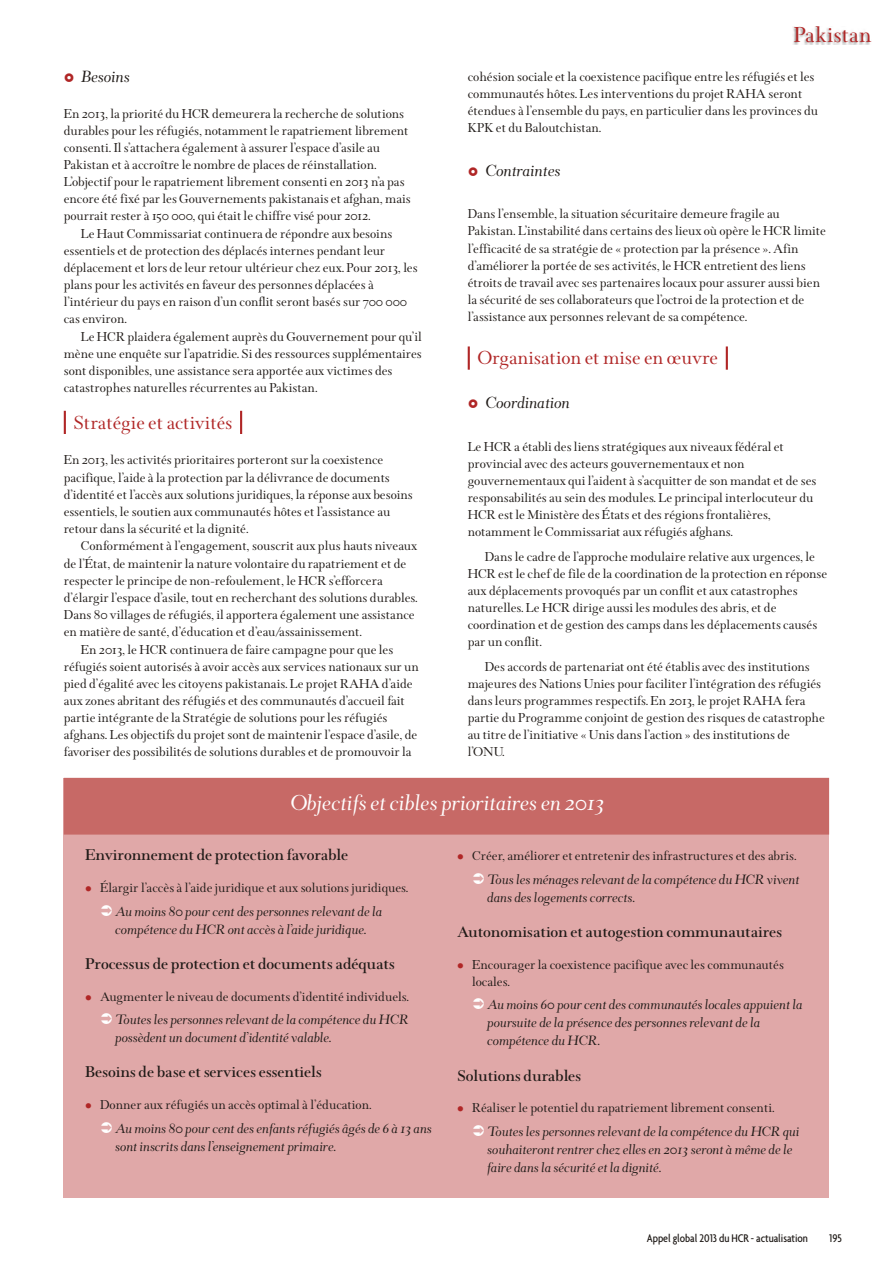
<style>
.page{position:relative;width:894px;height:1263px;background:#fff}
.page>*{position:absolute;margin:0;border:0;box-sizing:border-box;transform-origin:0 0}
.t1{font:italic 24px "Wessex";letter-spacing:-.005em;color:#fff}
.t2{font:24px "Wessex";color:#b02626}
.t3{font:21px "Wessex";letter-spacing:-.005em;color:#b02626}
.t4{font:italic 18px "Wessex";letter-spacing:-.005em;color:#1f1a17}
.t5{font:600 17.25px "Wessex";letter-spacing:-.005em;color:#1f1a17}
.t6{font:italic 15px/18px "Wessex";letter-spacing:-.005em;color:#1f1a17}
.t7{font:14.25px/17.1px "Wessex";letter-spacing:-.005em;color:#1f1a17}
.t8{font:500 condensed 12px "Agenda";letter-spacing:-.005em;color:#1f1a17}
.s1{color:#b02626}
</style>
<div class="page">
<hr style="left:64px;top:411px;width:2px;height:23px;background:#b02626">
<hr style="left:240px;top:411px;width:2px;height:23px;background:#b02626">
<hr style="left:468px;top:346px;width:2px;height:24px;background:#b02626">
<hr style="left:726px;top:346px;width:2px;height:24px;background:#b02626">
<img style="left:793px;top:26px;width:77px;height:19px">
<div style="left:64px;top:778px;width:765px;height:420px;background:#e0a8a8"></div>
<div style="left:64px;top:778px;width:765px;height:57px;background:#c76966"></div>
<p class="t4" style="left:81px;top:68px;width:50px">Besoins</p>
<p class="t7" style="left:64px;top:105px;width:349px">En 2013, la priorité du HCR demeurera la recherche de solutions durables pour les réfugiés, notamment le rapatriement librement consenti. Il s’attachera également à assurer l’espace d’asile au Pakistan et à accroître le nombre de places de réinstallation.<br>L’objectif pour le rapatriement librement consenti en 2013 n’a pas encore été fixé par les Gouvernements pakistanais et afghan, mais pourrait rester à 150 000, qui était le chiffre visé pour 2012.</p>
<p class="t7" style="left:64px;top:226px;width:356px;text-indent:17px">Le Haut Commissariat continuera de répondre aux besoins essentiels et de protection des déplacés internes pendant leur déplacement et lors de leur retour ultérieur chez eux. Pour 2013, les plans pour les activités en faveur des personnes déplacées à l’intérieur du pays en raison d’un conflit seront basés sur 700 000 cas environ.</p>
<p class="t7" style="left:64px;top:329px;width:360px;text-indent:17px">Le HCR plaidera également auprès du Gouvernement pour qu’il mène une enquête sur l’apatridie. Si des ressources supplémentaires sont disponibles, une assistance sera apportée aux victimes des catastrophes naturelles récurrentes au Pakistan.</p>
<h2 class="t3" style="left:74px;top:413px;width:161px">Stratégie et activités</h2>
<p class="t7" style="left:64px;top:452px;width:351px">En 2013, les activités prioritaires porteront sur la coexistence pacifique, l’aide à la protection par la délivrance de documents d’identité et l’accès aux solutions juridiques, la réponse aux besoins essentiels, le soutien aux communautés hôtes et l’assistance au retour dans la sécurité et la dignité.</p>
<p class="t7" style="left:81px;top:538px;width:338px">Conformément à l’engagement, souscrit aux plus hauts niveaux</p>
<p class="t7" style="left:64px;top:555px;width:344px">de l’État, de maintenir la nature volontaire du rapatriement et de</p>
<p class="t7" style="left:64px;top:573px;width:321px">respecter le principe de non-refoulement, le HCR s’efforcera</p>
<p class="t7" style="left:64px;top:590px;width:355px">d’élargir l’espace d’asile, tout en recherchant des solutions durables.</p>
<p class="t7" style="left:64px;top:607px;width:353px">Dans 80 villages de réfugiés, il apportera également une assistance</p>
<p class="t7" style="left:64px;top:624px;width:300px">en matière de santé, d’éducation et d’eau/assainissement.</p>
<p class="t7" style="left:81px;top:641px;width:314px">En 2013, le HCR continuera de faire campagne pour que les</p>
<p class="t7" style="left:64px;top:659px;width:357px">réfugiés soient autorisés à avoir accès aux services nationaux sur un</p>
<p class="t7" style="left:64px;top:676px;width:350px">pied d’égalité avec les citoyens pakistanais. Le projet RAHA d’aide</p>
<p class="t7" style="left:64px;top:693px;width:343px">aux zones abritant des réfugiés et des communautés d’accueil fait</p>
<p class="t7" style="left:64px;top:710px;width:325px">partie intégrante de la Stratégie de solutions pour les réfugiés</p>
<p class="t7" style="left:64px;top:727px;width:355px">afghans. Les objectifs du projet sont de maintenir l’espace d’asile, de</p>
<p class="t7" style="left:64px;top:744px;width:349px">favoriser des possibilités de solutions durables et de promouvoir la</p>
<h1 class="t2" style="left:794px;top:24px;width:79px">Pakistan</h1>
<p class="t7" style="left:468px;top:69px;width:352px">cohésion sociale et la coexistence pacifique entre les réfugiés et les communautés hôtes. Les interventions du projet RAHA seront étendues à l’ensemble du pays, en particulier dans les provinces du KPK et du Baloutchistan.</p>
<p class="t4" style="left:485px;top:162px;width:77px">Contraintes</p>
<p class="t7" style="left:468px;top:206px;width:360px">Dans l’ensemble, la situation sécuritaire demeure fragile au Pakistan. L’instabilité dans certains des lieux où opère le HCR limite l’efficacité de sa stratégie de « protection par la présence ». Afin d’améliorer la portée de ses activités, le HCR entretient des liens étroits de travail avec ses partenaires locaux pour assurer aussi bien la sécurité de ses collaborateurs que l’octroi de la protection et de l’assistance aux personnes relevant de sa compétence.</p>
<h2 class="t3" style="left:477px;top:349px;width:242px">Organisation et mise en œuvre</h2>
<p class="t4" style="left:485px;top:394px;width:86px">Coordination</p>
<p class="t7" style="left:468px;top:438px;width:350px">Le HCR a établi des liens stratégiques aux niveaux fédéral et provincial avec des acteurs gouvernementaux et non gouvernementaux qui l’aident à s’acquitter de son mandat et de ses responsabilités au sein des modules. Le principal interlocuteur du HCR est le Ministère des États et des régions frontalières, notamment le Commissariat aux réfugiés afghans.</p>
<p class="t7" style="left:468px;top:548px;width:361px;text-indent:17px">Dans le cadre de l’approche modulaire relative aux urgences, le HCR est le chef de file de la coordination de la protection en réponse aux déplacements provoqués par un conflit et aux catastrophes naturelles. Le HCR dirige aussi les modules des abris, et de coordination et de gestion des camps dans les déplacements causés par un conflit.</p>
<p class="t7" style="left:468px;top:659px;width:359px;text-indent:17px">Des accords de partenariat ont été établis avec des institutions majeures des Nations Unies pour faciliter l’intégration des réfugiés dans leurs programmes respectifs. En 2013, le projet RAHA fera partie du Programme conjoint de gestion des risques de catastrophe au titre de l’initiative « Unis dans l’action » des institutions de l’ONU.</p>
<h1 class="t1" style="left:289px;top:792px;width:316px">Objectifs et cibles prioritaires en 2013</h1>
<p class="t5" style="left:85px;top:847px;width:265px">Environnement de protection favorable</p>
<p class="t7" style="left:85px;top:880px;width:325px"><span class="s1">●</span> Élargir l’accès à l’aide juridique et aux solutions juridiques.</p>
<p class="t6" style="left:115px;top:903px;width:269px">Au moins 80 pour cent des personnes relevant de la compétence du HCR ont accès à l’aide juridique.</p>
<p class="t5" style="left:85px;top:956px;width:312px">Processus de protection et documents adéquats</p>
<p class="t7" style="left:85px;top:989px;width:326px"><span class="s1">●</span> Augmenter le niveau de documents d’identité individuels.</p>
<p class="t6" style="left:115px;top:1011px;width:295px">Toutes les personnes relevant de la compétence du HCR possèdent un document d’identité valable.</p>
<p class="t5" style="left:85px;top:1064px;width:238px">Besoins de base et services essentiels</p>
<p class="t7" style="left:85px;top:1097px;width:288px"><span class="s1">●</span> Donner aux réfugiés un accès optimal à l’éducation.</p>
<p class="t6" style="left:115px;top:1120px;width:318px">Au moins 80 pour cent des enfants réfugiés âgés de 6 à 13 ans sont inscrits dans l’enseignement primaire.</p>
<p class="t7" style="left:457px;top:848px;width:341px"><span class="s1">●</span> Créer, améliorer et entretenir des infrastructures et des abris.</p>
<p class="t6" style="left:487px;top:871px;width:314px">Tous les ménages relevant de la compétence du HCR vivent dans des logements corrects.</p>
<p class="t5" style="left:457px;top:924px;width:327px">Autonomisation et autogestion communautaires</p>
<p class="t7" style="left:472px;top:957px;width:313px;text-indent:-15px"><span class="s1">●</span> Encourager la coexistence pacifique avec les communautés locales.</p>
<p class="t6" style="left:487px;top:997px;width:317px">Au moins 60 pour cent des communautés locales appuient la poursuite de la présence des personnes relevant de la compétence du HCR.</p>
<p class="t5" style="left:457px;top:1068px;width:126px">Solutions durables</p>
<p class="t7" style="left:457px;top:1100px;width:319px"><span class="s1">●</span> Réaliser le potentiel du rapatriement librement consenti.</p>
<p class="t6" style="left:487px;top:1123px;width:314px">Toutes les personnes relevant de la compétence du HCR qui souhaiteront rentrer chez elles en 2013 seront à même de le faire dans la sécurité et la dignité.</p>
<p class="t8" style="left:647px;top:1232px;width:163px">Appel global 2013 du HCR - actualisation</p>
<p class="t8" style="left:829px;top:1232px;width:14px">195</p>
</div>
